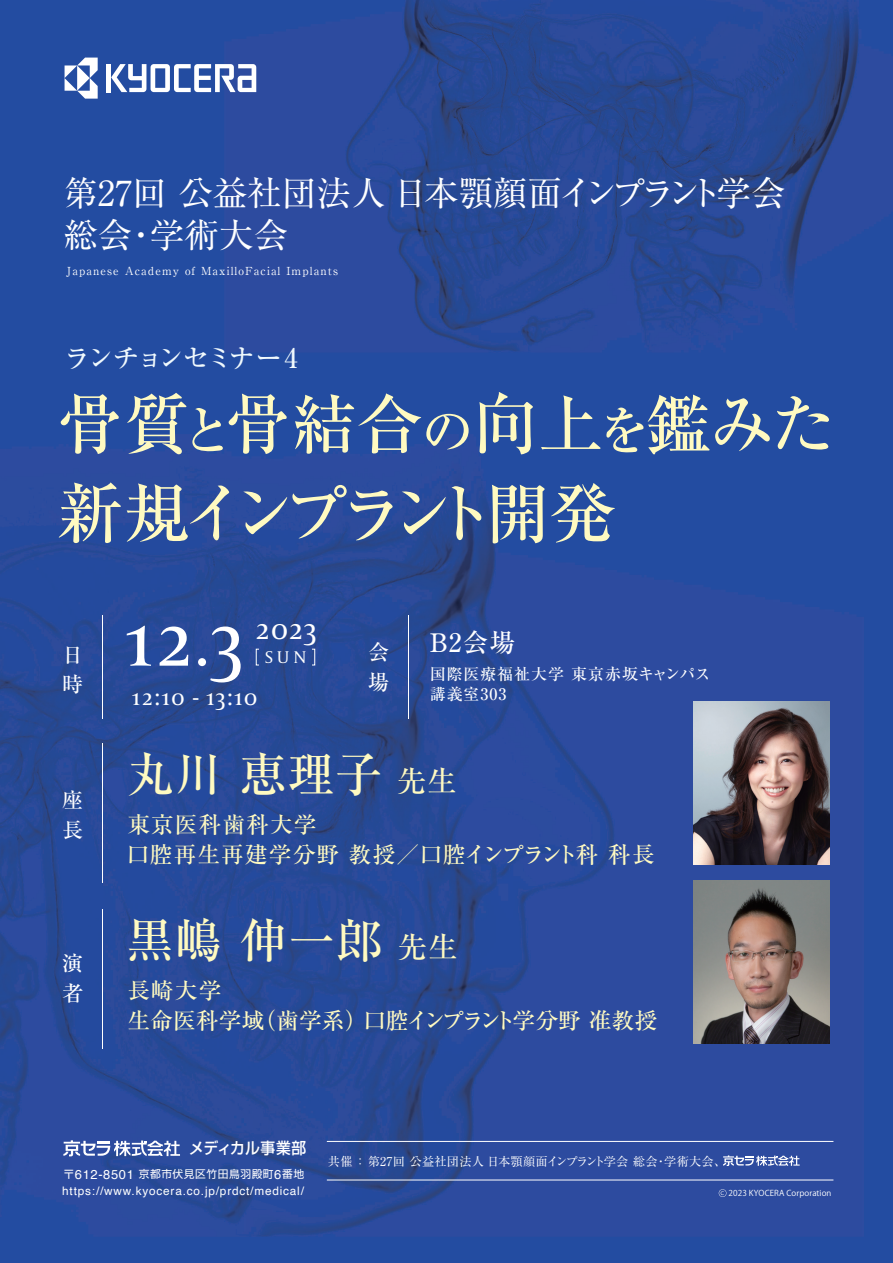
<style>
.page{position:relative;width:893px;height:1263px;background:#fff}
.page>*{position:absolute;margin:0;border:0;box-sizing:border-box;transform-origin:0 0}
.t1{font:82.95px "Capitolium 2";color:#fff}
.t2{font:500 65.85px/89.1px "Ryumin Pro";letter-spacing:-.08em;color:#fffac1}
.t3{font:500 47.25px "Ryumin Pro";letter-spacing:.02em;color:#fffac1}
.t4{font:34.5px/42px "Ryumin Pro";letter-spacing:.005em;color:#fff}
.t5{font:31.95px "Capitolium 2";color:#fff}
.t6{font:500 26.85px "Ryumin Pro";letter-spacing:-.1em;color:#f0f9fd}
.t7{font:500 25.5px "Ryumin Pro";color:#fff}
.t8{font:24.9px "Capitolium 2";letter-spacing:.045em;color:#fff}
.t9{font:500 22.65px/30.2px "Ryumin Pro";letter-spacing:.05em;color:#fffac1}
.t10{font:500 22.65px/30.2px "Ryumin Pro";letter-spacing:.01em;color:#fffac1}
.t11{font:500 21.15px/29.8px "Ryumin Pro";color:#fff}
.t12{font:17.85px "Capitolium 2";color:#fff}
.t13{font:500 15.9px/20px "Ryumin Pro";letter-spacing:.06em;color:#fff}
.t14{font:500 15.9px "Shin Go Pr 5";letter-spacing:.015em;color:#fff;scale:.93 1}
.t15{font:12.15px "Ryumin Pro";letter-spacing:.02em;color:#fff}
.t16{font:11.85px "Helvetica";letter-spacing:.07em;color:#fff}
.t17{font:11.1px "Ryumin Pro";letter-spacing:.1em;color:#fff}
.t18{font:10.8px "Shin Go Pr 5";letter-spacing:.05em;color:#fff}
.t19{font:8.1px "Koz Go Pr 6 N";letter-spacing:.01em;color:#fff}
.s1{font-size:52.65px}
.s2{font-size:29.55px}
.s3{font-family:"Koz Go Pr 6 N";font-size:12.9px}
.s4{font-family:"Helvetica";font-size:12.9px}
</style>
<div class="page">
<img style="left:0;top:0;width:893px;height:1263px">
<svg style="left:723px;top:1155px;width:77px;height:11px"></svg>
<hr style="left:327px;top:1179px;width:506px;height:1px;background:#fff">
<hr style="left:327px;top:1141px;width:506px;height:1px;background:#fff">
<svg style="left:63px;top:1140px;width:117px;height:16px"></svg>
<svg style="left:719px;top:1189px;width:7px;height:8px"></svg>
<div style="left:106px;top:64px;width:5px;height:28px;background:#fff"></div>
<svg style="left:111px;top:64px;width:145px;height:28px"></svg>
<svg style="left:65px;top:58px;width:33px;height:41px"></svg>
<div style="left:198px;top:658px;width:8px;height:8px;background:#fff;border-radius:50%"></div>
<div style="left:312px;top:649px;width:3px;height:16px;border:1px solid #fff"></div>
<div style="left:256px;top:649px;width:3px;height:16px;border:1px solid #fff"></div>
<img style="left:693px;top:880px;width:136px;height:163px">
<hr style="left:102px;top:909px;width:1px;height:139px;background:#fff">
<img style="left:693px;top:702px;width:136px;height:162px">
<hr style="left:102px;top:743px;width:1px;height:140px;background:#fff">
<hr style="left:408px;top:616px;width:1px;height:103px;background:#fff">
<hr style="left:102px;top:616px;width:1px;height:103px;background:#fff">
<h3 class="t4" style="left:63px;top:170px;width:724px">第27回 公益社団法人 日本顎顔面インプラント学会総会・学術大会</h3>
<p class="t17" style="left:66px;top:262px;width:273px">Japanese Academy of MaxilloFacial Implants</p>
<h3 class="t6" style="left:64px;top:337px;width:235px">ランチョンセミナー4</h3>
<h2 class="t2" style="left:58px;top:375px;width:779px">骨質<span class="s1">と</span>骨結合<span class="s1">の</span>向上<span class="s1">を</span>鑑みた新規インプラント開発</h2>
<h3 class="t11" style="left:62px;top:638px;width:22px">日時</h3>
<h3 class="t11" style="left:62px;top:783px;width:22px">座長</h3>
<h3 class="t11" style="left:62px;top:947px;width:22px">演者</h3>
<h1 class="t1" style="left:126px;top:584px;width:119px">123</h1>
<h3 class="t5" style="left:256px;top:608px;width:62px">2023</h3>
<h3 class="t12" style="left:265px;top:646px;width:43px">SUN</h3>
<h3 class="t8" style="left:132px;top:680px;width:127px">12:10 - 13:10</h3>
<h3 class="t11" style="left:368px;top:636px;width:22px">会場</h3>
<h3 class="t7" style="left:430px;top:622px;width:87px">B2会場</h3>
<h3 class="t13" style="left:430px;top:663px;width:282px">国際医療福祉大学 東京赤坂キャンパス講義室303</h3>
<h3 class="t3" style="left:127px;top:737px;width:331px">丸川 恵理子<span class="s2">先生</span></h3>
<h3 class="t9" style="left:127px;top:808px;width:529px">東京医科歯科大学　<br>口腔再生再建学分野 教授／口腔インプラント科 科長</h3>
<h3 class="t3" style="left:127px;top:903px;width:332px">黒嶋 伸一郎<span class="s2">先生</span></h3>
<h3 class="t10" style="left:127px;top:974px;width:531px">長崎大学<br>生命医科学域（歯学系）口腔インプラント学分野 准教授</h3>
<h3 class="t14" style="left:189px;top:1135px;width:127px">メディカル事業部</h3>
<p class="t18" style="left:62px;top:1165px;width:243px"><span class="s3">〒</span><span class="s4">612-8501</span> 京都市伏見区竹田鳥羽殿町<span class="s4">6</span>番地</p>
<p class="t16" style="left:62px;top:1181px;width:243px">https://www.kyocera.co.jp/prdct/medical/</p>
<p class="t19" style="left:729px;top:1188px;width:104px">2023 KYOCERA Corporation</p>
<p class="t15" style="left:328px;top:1151px;width:400px">共催 ： 第27回 公益社団法人 日本顎顔面インプラント学会 総会・学術大会、</p>
</div>
